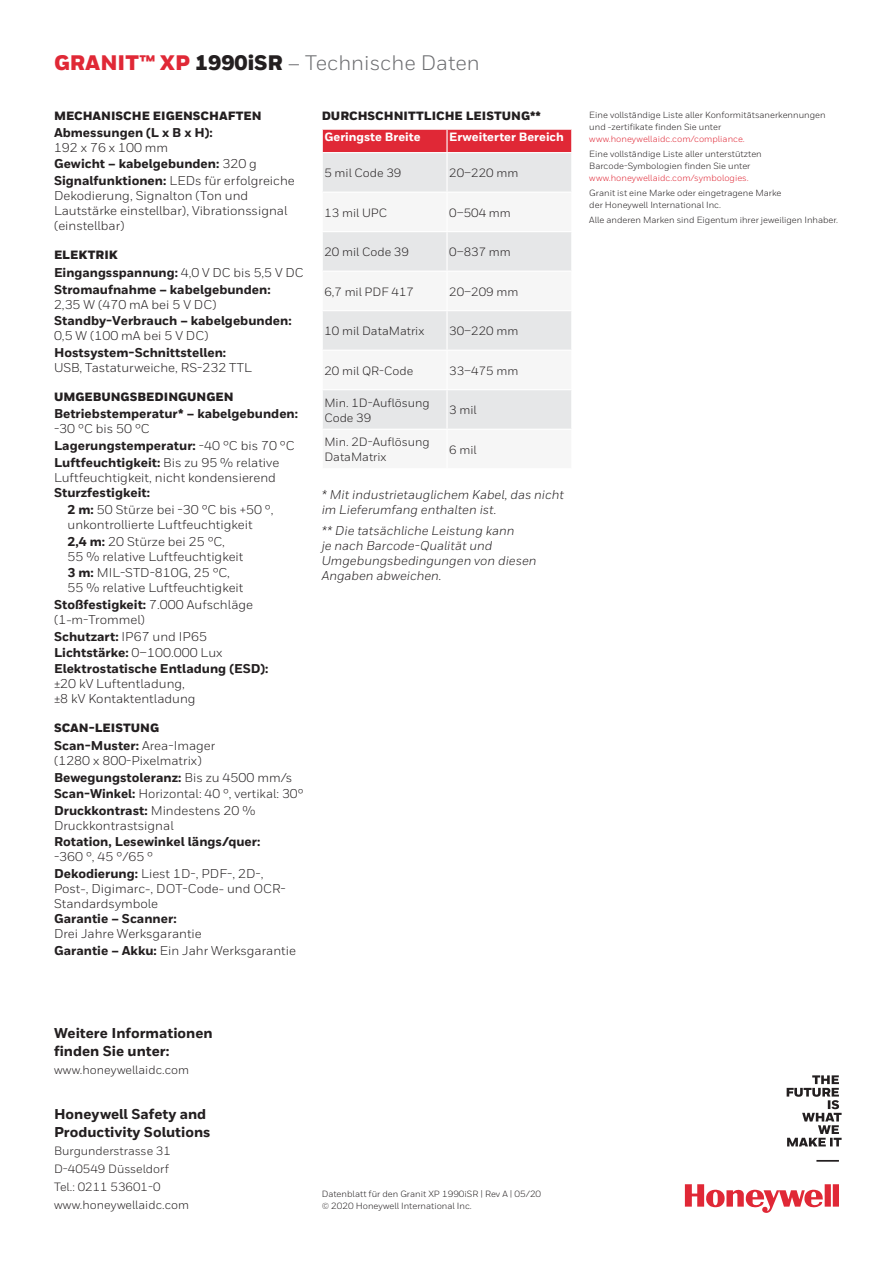
<style>
.page{position:relative;width:893px;height:1263px;background:#fff}
.page>*{position:absolute;margin:0;border:0;box-sizing:border-box;transform-origin:0 0}
.t1{font:21px "Honeywell Sans";color:#6d6e71}
.t2{font:800 14.25px/18px "Honeywell Sans";color:#231f20}
.t3{font:12.75px/16.6px "Honeywell Sans";color:#231f20}
.t4{font:800 12.75px/16.6px "Honeywell Sans";color:#231f20}
.t5{font:italic 12.75px/15px "Honeywell Sans";color:#231f20}
.t6{font:12px/18px "Honeywell Sans";color:#231f20}
.t7{font:900 12px "Honeywell Sans";color:#231f20}
.t8{font:800 12px "Honeywell Sans";color:#fff}
.t9{font:9px/12px "Honeywell Sans";color:#231f20}
.t10{font:9px "Honeywell Sans";color:#e02836}
.s1{font-weight:900;color:#e02836}
.s2{font-weight:900;color:#231f20}
.s3{font-weight:400}
.s4{font-weight:800}
</style>
<div class="page">
<svg style="left:787px;top:1075px;width:55px;height:71px"></svg>
<hr style="left:816px;top:1160px;width:23px;height:2px;background:#231f20">
<svg style="left:685px;top:1184px;width:154px;height:29px"></svg>
<div style="left:323px;top:153px;width:248px;height:39px;background:#e6e7e8"></div>
<svg style="left:323px;top:232px;width:248px;height:197px;fill:#e6e7e8"></svg>
<hr style="left:446px;top:153px;width:2px;height:39px;background:#fff">
<hr style="left:446px;top:232px;width:2px;height:39px;background:#fff">
<hr style="left:322px;top:271px;width:125px;height:1px;background:#fff">
<hr style="left:447px;top:271px;width:125px;height:1px;background:#fff">
<hr style="left:446px;top:272px;width:2px;height:38px;background:#fff">
<hr style="left:322px;top:310px;width:125px;height:1px;background:#fff">
<hr style="left:447px;top:310px;width:125px;height:1px;background:#fff">
<hr style="left:446px;top:311px;width:2px;height:39px;background:#fff">
<hr style="left:322px;top:350px;width:125px;height:1px;background:#fff">
<hr style="left:447px;top:350px;width:125px;height:1px;background:#fff">
<hr style="left:446px;top:351px;width:2px;height:38px;background:#fff">
<hr style="left:322px;top:389px;width:125px;height:1px;background:#fff">
<hr style="left:447px;top:389px;width:125px;height:1px;background:#fff">
<hr style="left:446px;top:390px;width:2px;height:39px;background:#fff">
<div style="left:322px;top:129px;width:250px;height:23px;background:#e02836"></div>
<h1 class="t1" style="left:54px;top:50px;width:427px"><span class="s1">GRANIT™ XP</span> <span class="s2">1990iSR</span> – Technische Daten</h1>
<p class="t7" style="left:54px;top:108px;width:209px">MECHANISCHE EIGENSCHAFTEN</p>
<p class="t4" style="left:54px;top:125px;width:160px">Abmessungen (L x B x H):</p>
<p class="t4" style="left:54px;top:140px;width:242px"><span class="s3">192 x 76 x 100 mm<br></span>Gewicht – kabelgebunden: <span class="s3">320 g<br></span>Signalfunktionen: <span class="s3">LEDs für erfolgreiche</span></p>
<p class="t3" style="left:54px;top:188px;width:235px;line-height:15px">Dekodierung, Signalton (Ton und<br>Lautstärke einstellbar), Vibrationssignal (einstellbar)</p>
<p class="t7" style="left:54px;top:248px;width:65px">ELEKTRIK</p>
<p class="t4" style="left:54px;top:265px;width:251px">Eingangsspannung: <span class="s3">4,0 V DC bis 5,5 V DC<br></span>Stromaufnahme – kabelgebunden:</p>
<p class="t3" style="left:54px;top:296px;width:164px">2,35 W (470 mA bei 5 V DC)</p>
<p class="t4" style="left:54px;top:313px;width:239px">Standby-Verbrauch – kabelgebunden:</p>
<p class="t3" style="left:54px;top:328px;width:156px">0,5 W (100 mA bei 5 V DC)</p>
<p class="t4" style="left:54px;top:345px;width:174px">Hostsystem-Schnittstellen:</p>
<p class="t3" style="left:54px;top:359px;width:200px">USB, Tastaturweiche, RS-232 TTL</p>
<p class="t7" style="left:54px;top:390px;width:181px">UMGEBUNGSBEDINGUNGEN</p>
<p class="t4" style="left:54px;top:406px;width:246px">Betriebstemperatur* – kabelgebunden:</p>
<p class="t3" style="left:54px;top:421px;width:242px">-30 °C bis 50 °C<br><span class="s4">Lagerungstemperatur:</span> -40 °C bis 70 °C<br><span class="s4">Luftfeuchtigkeit:</span> Bis zu 95 % relative</p>
<p class="t3" style="left:54px;top:469px;width:223px">Luftfeuchtigkeit, nicht kondensierend</p>
<p class="t3" style="left:68px;top:485px;width:208px;text-indent:-14px"><span class="s4">Sturzfestigkeit:<br>2 m:</span> 50 Stürze bei -30 °C bis +50 °,</p>
<p class="t3" style="left:68px;top:516px;width:187px">unkontrollierte Luftfeuchtigkeit<br><span class="s4">2,4 m:</span> 20 Stürze bei 25 °C,</p>
<p class="t3" style="left:68px;top:548px;width:177px">55 % relative Luftfeuchtigkeit<br><span class="s4">3 m:</span> MIL-STD-810G, 25 °C,</p>
<p class="t3" style="left:54px;top:580px;width:201px;text-align:center">55 % relative Luftfeuchtigkeit<br><span class="s4">Stoßfestigkeit:</span> 7.000 Aufschläge</p>
<p class="t4" style="left:54px;top:612px;width:216px"><span class="s3">(1-m-Trommel)<br></span>Schutzart: <span class="s3">IP67 und IP65<br></span>Lichtstärke: <span class="s3">0–100.000 Lux<br></span>Elektrostatische Entladung (ESD):</p>
<p class="t3" style="left:54px;top:676px;width:143px;line-height:15px">±20 kV Luftentladung, ±8 kV Kontaktentladung</p>
<p class="t7" style="left:54px;top:721px;width:107px">SCAN-LEISTUNG</p>
<p class="t3" style="left:54px;top:738px;width:163px;line-height:15px"><span class="s4">Scan-Muster:</span> Area-Imager (1280 x 800-Pixelmatrix)</p>
<p class="t3" style="left:54px;top:769px;width:251px"><span class="s4">Bewegungstoleranz:</span> Bis zu 4500 mm/s<br><span class="s4">Scan-Winkel:</span> Horizontal: 40 °, vertikal: 30°<br><span class="s4">Druckkontrast:</span> Mindestens 20 %</p>
<p class="t3" style="left:54px;top:817px;width:121px">Druckkontrastsignal</p>
<p class="t4" style="left:54px;top:833px;width:208px">Rotation, Lesewinkel längs/quer:</p>
<p class="t3" style="left:54px;top:848px;width:211px">-360 °, 45 °/65 °<br><span class="s4">Dekodierung:</span> Liest 1D-, PDF-, 2D-,</p>
<p class="t3" style="left:54px;top:881px;width:233px;line-height:15px">Post-, Digimarc-, DOT-Code- und OCR-<br>Standardsymbole</p>
<p class="t4" style="left:54px;top:911px;width:124px">Garantie – Scanner:</p>
<p class="t3" style="left:54px;top:926px;width:243px">Drei Jahre Werksgarantie<br><span class="s4">Garantie – Akku:</span> Ein Jahr Werksgarantie</p>
<p class="t7" style="left:322px;top:108px;width:221px">DURCHSCHNITTLICHE LEISTUNG**</p>
<p class="t8" style="left:324px;top:129px;width:98px">Geringste Breite</p>
<p class="t8" style="left:449px;top:129px;width:116px">Erweiterter Bereich</p>
<p class="t6" style="left:324px;top:164px;width:79px">5 mil Code 39</p>
<p class="t6" style="left:449px;top:164px;width:71px">20–220 mm</p>
<p class="t6" style="left:324px;top:203px;width:64px">13 mil UPC</p>
<p class="t6" style="left:449px;top:203px;width:63px">0–504 mm</p>
<p class="t6" style="left:324px;top:243px;width:86px">20 mil Code 39</p>
<p class="t6" style="left:449px;top:243px;width:63px">0–837 mm</p>
<p class="t6" style="left:324px;top:282px;width:91px">6,7 mil PDF 417</p>
<p class="t6" style="left:449px;top:282px;width:71px">20–209 mm</p>
<p class="t6" style="left:324px;top:322px;width:101px">10 mil DataMatrix</p>
<p class="t6" style="left:449px;top:322px;width:71px">30–220 mm</p>
<p class="t6" style="left:324px;top:361px;width:90px">20 mil QR-Code</p>
<p class="t6" style="left:449px;top:361px;width:71px">33–475 mm</p>
<p class="t6" style="left:324px;top:395px;width:107px;line-height:15px">Min. 1D-Auflösung<br>Code 39</p>
<p class="t6" style="left:449px;top:401px;width:29px">3 mil</p>
<p class="t6" style="left:324px;top:434px;width:107px;line-height:15px">Min. 2D-Auflösung<br>DataMatrix</p>
<p class="t6" style="left:449px;top:440px;width:29px">6 mil</p>
<p class="t5" style="left:322px;top:487px;width:244px">* Mit industrietauglichem Kabel, das nicht im Lieferumfang enthalten ist.</p>
<p class="t5" style="left:322px;top:524px;width:216px">** Die tatsächliche Leistung kann<br>je nach Barcode-Qualität und<br>Umgebungsbedingungen von diesen<br>Angaben abweichen.</p>
<p class="t9" style="left:589px;top:108px;width:238px">Eine vollständige Liste aller Konformitätsanerkennungen und -zertifikate finden Sie unter</p>
<p class="t10" style="left:589px;top:133px;width:157px">www.honeywellaidc.com/compliance.</p>
<p class="t9" style="left:589px;top:148px;width:174px">Eine vollständige Liste aller unterstützten<br>Barcode-Symbologien finden Sie unter</p>
<p class="t10" style="left:589px;top:172px;width:161px">www.honeywellaidc.com/symbologies.</p>
<p class="t9" style="left:589px;top:187px;width:194px">Granit ist eine Marke oder eingetragene Marke der Honeywell International Inc.</p>
<p class="t9" style="left:589px;top:214px;width:250px">Alle anderen Marken sind Eigentum ihrer jeweiligen Inhaber.</p>
<p class="t2" style="left:54px;top:1024px;width:160px">Weitere Informationen finden Sie unter:</p>
<p class="t6" style="left:54px;top:1061px;width:137px">www.honeywellaidc.com</p>
<p class="t2" style="left:54px;top:1105px;width:158px">Honeywell Safety and<br>Productivity Solutions</p>
<p class="t6" style="left:54px;top:1142px;width:137px">Burgunderstrasse 31<br>D-40549 Düsseldorf<br>Tel.: 0211 53601-0 www.honeywellaidc.com</p>
<p class="t9" style="left:322px;top:1188px;width:221px">Datenblatt für den Granit XP 1990iSR | Rev A | 05/20 © 2020 Honeywell International Inc.</p>
</div>
